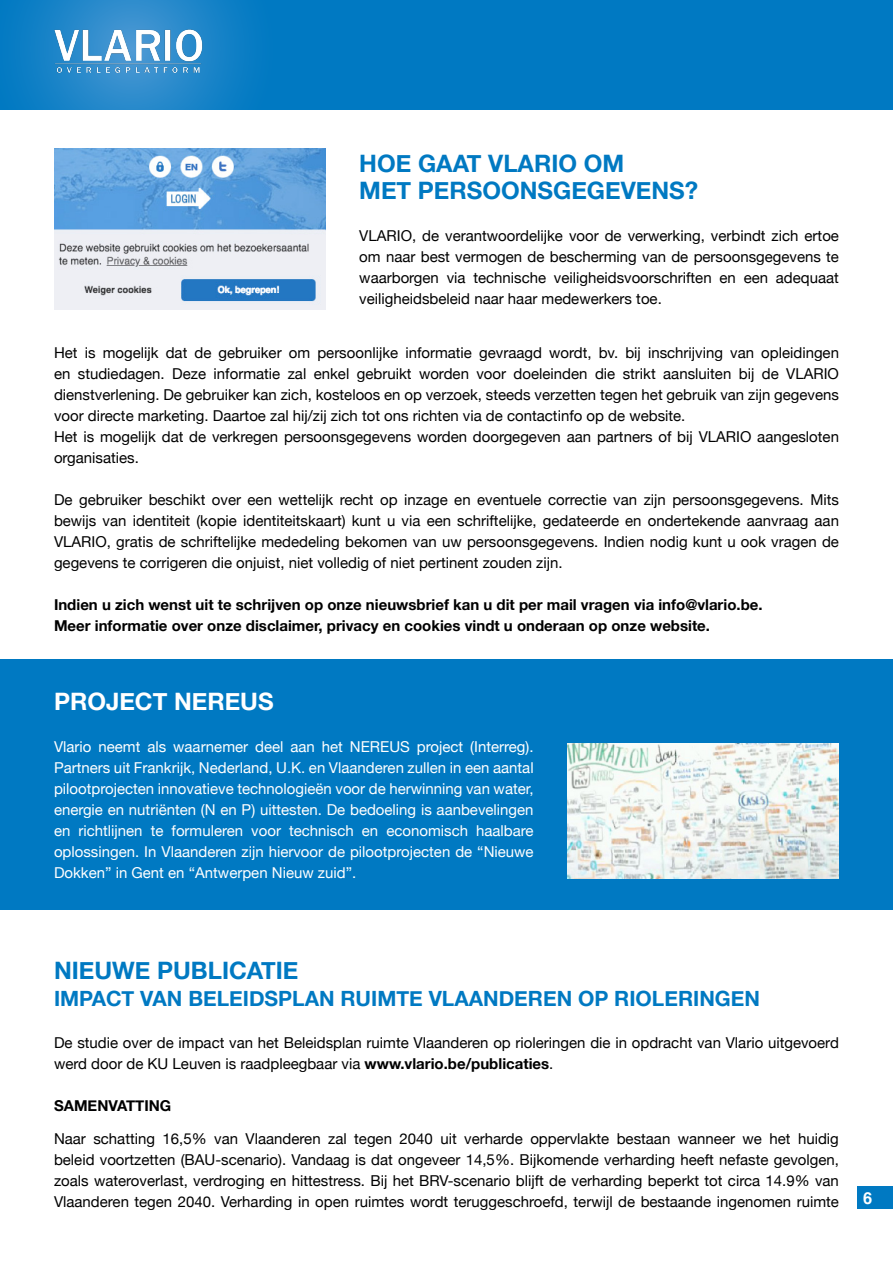
<style>
.page{position:relative;width:893px;height:1263px;background:#fff}
.page>*{position:absolute;margin:0;border:0;box-sizing:border-box;transform-origin:0 0}
.t1{font:700 24px "Helvetica Neue";color:#0079c2}
.t2{font:700 24px "Helvetica Neue";color:#fff}
.t3{font:700 21px "Helvetica Neue";color:#0079c2}
.t4{font:700 16.5px "Helvetica";color:#fff}
.t5{font:15px/21px "Helvetica Neue";color:#000001;text-align:justify}
.t6{font:15px/21px "Helvetica Neue";color:#fff;text-align:justify}
.t7{font:700 15px "Helvetica Neue";color:#000001}
.s1{font-weight:700}
</style>
<div class="page">
<div style="left:0;top:659px;width:893px;height:251px;background:#0079c2"></div>
<img style="left:54px;top:149px;width:271px;height:160px">
<img style="left:568px;top:743px;width:271px;height:135px">
<div style="left:857px;top:1186px;width:36px;height:23px;background:#0079c2"></div>
<div style="left:270px;top:0;width:623px;height:110px;background:#0079c2"></div>
<svg style="left:0;top:0;width:270px;height:110px;background:#1783c7"></svg>
<img style="left:52px;top:26px;width:152px;height:50px">
<p class="t1" style="left:359px;top:145px;width:266px">HOE GAAT VLARIO OM</p>
<p class="t1" style="left:359px;top:172px;width:340px">MET PERSOONSGEGEVENS?</p>
<p class="t5" style="left:359px;top:226px;width:481px">VLARIO, de verantwoordelijke voor de verwerking, verbindt zich ertoe om naar best vermogen de bescherming van de persoonsgegevens te waarborgen via technische veiligheidsvoorschriften en een adequaat veiligheidsbeleid naar haar medewerkers toe.</p>
<p class="t5" style="left:54px;top:343px;width:786px">Het is mogelijk dat de gebruiker om persoonlijke informatie gevraagd wordt, bv. bij inschrijving van opleidingen en studiedagen. Deze informatie zal enkel gebruikt worden voor doeleinden die strikt aansluiten bij de VLARIO dienstverlening. De gebruiker kan zich, kosteloos en op verzoek, steeds verzetten tegen het gebruik van zijn gegevens voor directe marketing. Daartoe zal hij/zij zich tot ons richten via de contactinfo op de website.</p>
<p class="t5" style="left:54px;top:427px;width:786px">Het is mogelijk dat de verkregen persoonsgegevens worden doorgegeven aan partners of bij VLARIO aangesloten organisaties.</p>
<p class="t5" style="left:54px;top:490px;width:786px">De gebruiker beschikt over een wettelijk recht op inzage en eventuele correctie van zijn persoonsgegevens. Mits bewijs van identiteit (kopie identiteitskaart) kunt u via een schriftelijke, gedateerde en ondertekende aanvraag aan VLARIO, gratis de schriftelijke mededeling bekomen van uw persoonsgegevens. Indien nodig kunt u ook vragen de gegevens te corrigeren die onjuist, niet volledig of niet pertinent zouden zijn.</p>
<p class="t7" style="left:54px;top:593px;width:710px">Indien u zich wenst uit te schrijven op onze nieuwsbrief kan u dit per mail vragen via info@vlario.be.</p>
<p class="t7" style="left:54px;top:614px;width:658px">Meer informatie over onze disclaimer, privacy en cookies vindt u onderaan op onze website.</p>
<p class="t2" style="left:54px;top:683px;width:221px">PROJECT NEREUS</p>
<p class="t6" style="left:54px;top:737px;width:481px">Vlario neemt als waarnemer deel aan het NEREUS project (Interreg).<br>Partners uit Frankrijk, Nederland, U.K. en Vlaanderen zullen in een aantal pilootprojecten innovatieve technologieën voor de herwinning van water, energie en nutriënten (N en P) uittesten. De bedoeling is aanbevelingen en richtlijnen te formuleren voor technisch en economisch haalbare oplossingen. In Vlaanderen zijn hiervoor de pilootprojecten de “Nieuwe Dokken” in Gent en “Antwerpen Nieuw zuid”.</p>
<p class="t1" style="left:54px;top:952px;width:246px">NIEUWE PUBLICATIE</p>
<p class="t3" style="left:54px;top:982px;width:707px">IMPACT VAN BELEIDSPLAN RUIMTE VLAANDEREN OP RIOLERINGEN</p>
<p class="t5" style="left:54px;top:1033px;width:786px">De studie over de impact van het Beleidsplan ruimte Vlaanderen op rioleringen die in opdracht van Vlario uitgevoerd werd door de KU Leuven is raadpleegbaar via <span class="s1">www.vlario.be/publicaties</span>.</p>
<p class="t7" style="left:54px;top:1094px;width:119px">SAMENVATTING</p>
<p class="t5" style="left:54px;top:1129px;width:786px">Naar schatting 16,5% van Vlaanderen zal tegen 2040 uit verharde oppervlakte bestaan wanneer we het huidig beleid voortzetten (BAU-scenario). Vandaag is dat ongeveer 14,5%. Bijkomende verharding heeft nefaste gevolgen, zoals wateroverlast, verdroging en hittestress. Bij het BRV-scenario blijft de verharding beperkt tot circa 14.9% van Vlaanderen tegen 2040. Verharding in open ruimtes wordt teruggeschroefd, terwijl de bestaande ingenomen ruimte</p>
<p class="t4" style="left:863px;top:1184px;width:11px">6</p>
</div>
